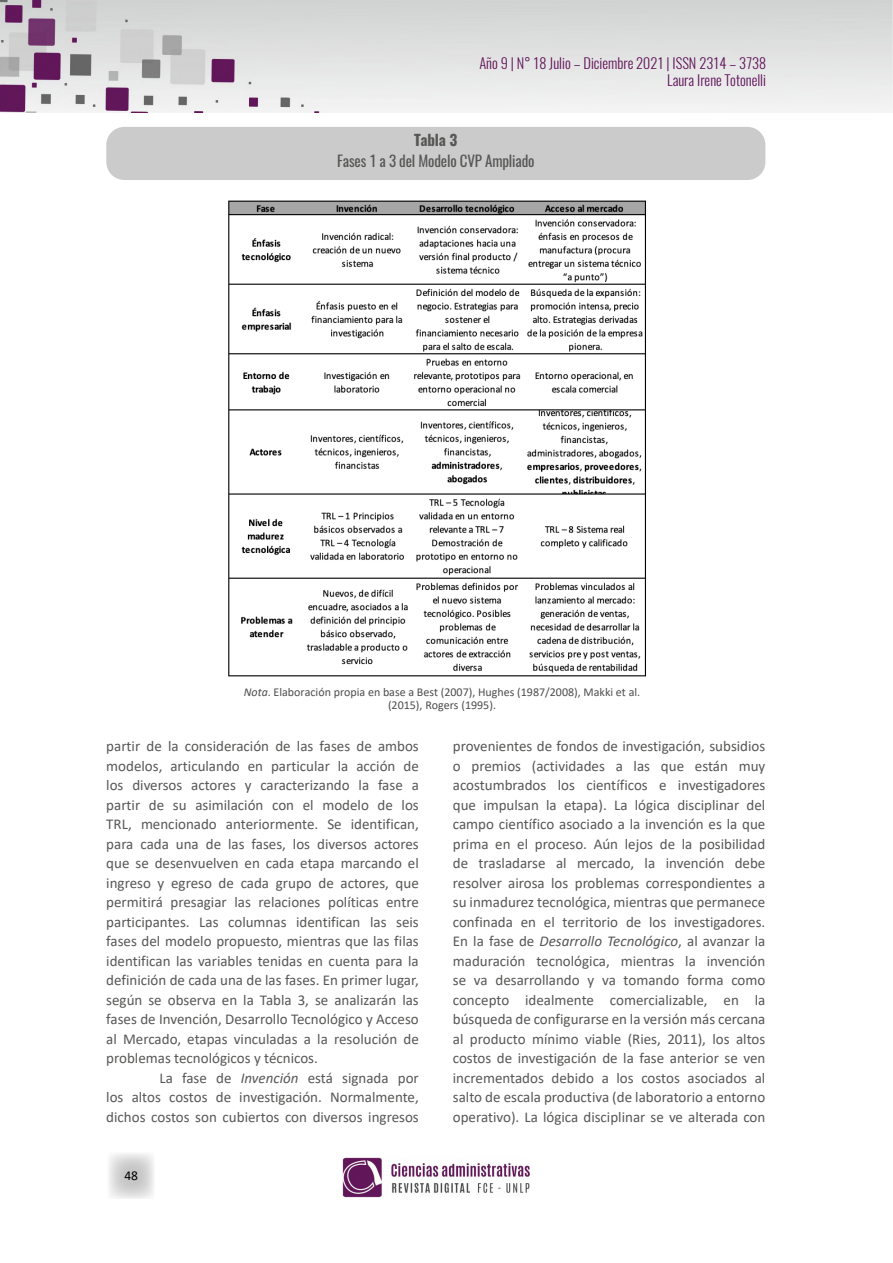
<style>
.page{position:relative;width:893px;height:1263px;background:#fff}
.page>*{position:absolute;margin:0;border:0;box-sizing:border-box;transform-origin:0 0}
.t1{font:15px/19.5px "Calibri";color:#575756;text-align:justify}
.t2{font:15px "Oswald";letter-spacing:-.01em;color:#575756}
.t3{font:700 15px "Oswald";letter-spacing:-.01em;color:#575756}
.t4{font:300 14.4px/17.2px "Oswald";color:#61135a;text-align:right}
.t5{font:13.5px "Calibri";color:#000}
.t6{font:12px/13.5px "Calibri";color:#4d4d4d;text-align:center}
.s1{font-style:italic}
</style>
<div class="page">
<svg style="left:109px;top:1153px;width:45px;height:46px"></svg>
<img style="left:0;top:0;width:893px;height:112px">
<img style="left:342px;top:1157px;width:187px;height:41px">
<div style="left:106px;top:127px;width:659px;height:53px;background:#c6c6c6;border-radius:18px"></div>
<img style="left:228px;top:200px;width:418px;height:477px">
<p class="t4" style="left:479px;top:52px;width:288px">Año 9 | N° 18 Julio – Diciembre 2021 | ISSN 2314 – 3738<br>Laura Irene Totonelli</p>
<p class="t3" style="left:414px;top:132px;width:45px">Tabla 3</p>
<p class="t2" style="left:337px;top:147px;width:199px">Fases 1 a 3 del Modelo CVP Ampliado</p>
<p class="t6" style="left:244px;top:685px;width:398px"><span class="s1">Nota</span>. Elaboración propia en base a Best (2007), Hughes (1987/2008), Makki et al. (2015), Rogers (1995).</p>
<p class="t1" style="left:106px;top:736px;width:314px">partir de la consideración de las fases de ambos modelos, articulando en particular la acción de los diversos actores y caracterizando la fase a partir de su asimilación con el modelo de los TRL, mencionado anteriormente. Se identifican, para cada una de las fases, los diversos actores que se desenvuelven en cada etapa marcando el ingreso y egreso de cada grupo de actores, que permitirá presagiar las relaciones políticas entre participantes. Las columnas identifican las seis fases del modelo propuesto, mientras que las filas identifican las variables tenidas en cuenta para la definición de cada una de las fases. En primer lugar, según se observa en la Tabla 3, se analizarán las fases de Invención, Desarrollo Tecnológico y Acceso al Mercado, etapas vinculadas a la resolución de problemas tecnológicos y técnicos.</p>
<p class="t1" style="left:106px;top:1067px;width:314px;text-indent:53px">La fase de <span class="s1">Invención</span> está signada por los altos costos de investigación. Normalmente, dichos costos son cubiertos con diversos ingresos</p>
<p class="t5" style="left:124px;top:1166px;width:15px">48</p>
<p class="t1" style="left:453px;top:736px;width:314px">provenientes de fondos de investigación, subsidios o premios (actividades a las que están muy acostumbrados los científicos e investigadores que impulsan la etapa). La lógica disciplinar del campo científico asociado a la invención es la que prima en el proceso. Aún lejos de la posibilidad de trasladarse al mercado, la invención debe resolver airosa los problemas correspondientes a su inmadurez tecnológica, mientras que permanece confinada en el territorio de los investigadores.<br>En la fase de <span class="s1">Desarrollo Tecnológico</span>, al avanzar la maduración tecnológica, mientras la invención se va desarrollando y va tomando forma como concepto idealmente comercializable, en la búsqueda de configurarse en la versión más cercana al producto mínimo viable (Ries, 2011), los altos costos de investigación de la fase anterior se ven incrementados debido a los costos asociados al salto de escala productiva (de laboratorio a entorno operativo). La lógica disciplinar se ve alterada con</p>
</div>
